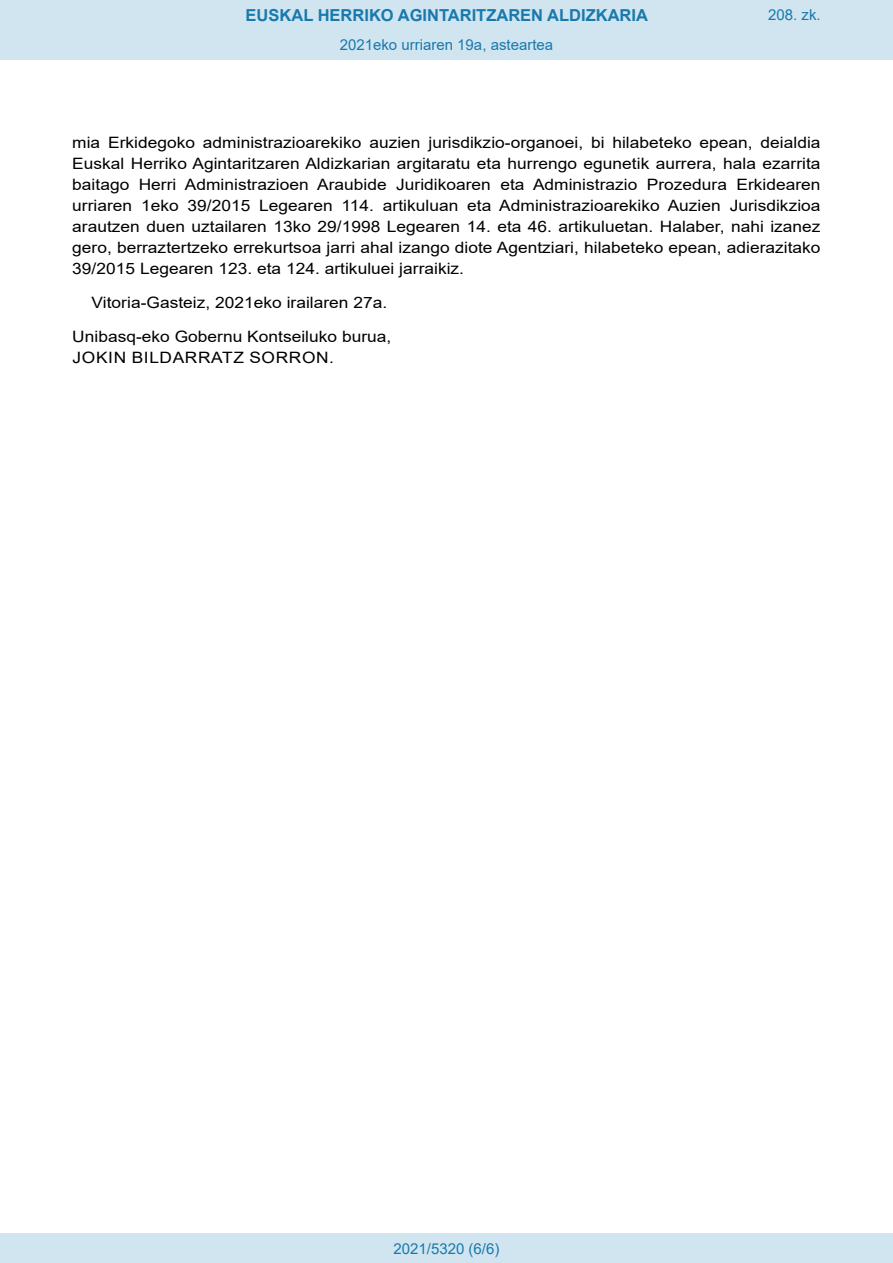
<style>
.page{position:relative;width:893px;height:1263px;background:#fff}
.page>*{position:absolute;margin:0;border:0;box-sizing:border-box;transform-origin:0 0}
.t1{font:700 16.5px "Arial";color:#1879ad}
.BOPVDetalle{font:15.6px/21px "Arial";color:#000;text-align:justify;scale:1.11 1}
.BOPVFirmaLugFec{font:15.6px "Arial";color:#000;scale:1.11 1}
.BOPVFirmaPuesto{font:15.6px "Arial";color:#000;scale:1.11 1}
.BOPVFirmaNombre{font:15.6px "Arial";letter-spacing:.035em;color:#000;scale:1.11 1}
.Paginacion_Centro{font:15px "Arial";color:#1879ad}
</style>
<div class="page">
<div style="left:0;top:0;width:893px;height:60px;background:#d0e5f0"></div>
<div style="left:0;top:1233px;width:893px;height:30px;background:#d0e5f0"></div>
<p class="t1" style="left:246px;top:3px;width:404px">EUSKAL HERRIKO AGINTARITZAREN ALDIZKARIA</p>
<p class="Paginacion_Centro" style="left:340px;top:35px;width:215px">2021eko urriaren 19a, asteartea</p>
<p class="Paginacion_Centro" style="left:768px;top:5px;width:54px">208. zk.</p>
<p class="BOPVDetalle" style="left:72px;top:132px;width:676px">mia Erkidegoko administrazioarekiko auzien jurisdikzio-organoei, bi hilabeteko epean, deialdia Euskal Herriko Agintaritzaren Aldizkarian argitaratu eta hurrengo egunetik aurrera, hala ezarrita baitago Herri Administrazioen Araubide Juridikoaren eta Administrazio Prozedura Erkidearen urriaren 1eko 39/2015 Legearen 114. artikuluan eta Administrazioarekiko Auzien Jurisdikzioa arautzen duen uztailaren 13ko 29/1998 Legearen 14. eta 46. artikuluetan. Halaber, nahi izanez gero, berraztertzeko errekurtsoa jarri ahal izango diote Agentziari, hilabeteko epean, adierazitako 39/2015 Legearen 123. eta 124. artikuluei jarraikiz.</p>
<p class="BOPVFirmaLugFec" style="left:92px;top:292px;width:268px">Vitoria-Gasteiz, 2021eko irailaren 27a.</p>
<p class="BOPVFirmaPuesto" style="left:72px;top:325px;width:289px">Unibasq-eko Gobernu Kontseiluko burua,</p>
<p class="BOPVFirmaNombre" style="left:73px;top:346px;width:237px">JOKIN BILDARRATZ SORRON.</p>
<p class="Paginacion_Centro" style="left:393px;top:1238px;width:107px">2021/5320 (6/6)</p>
</div>
